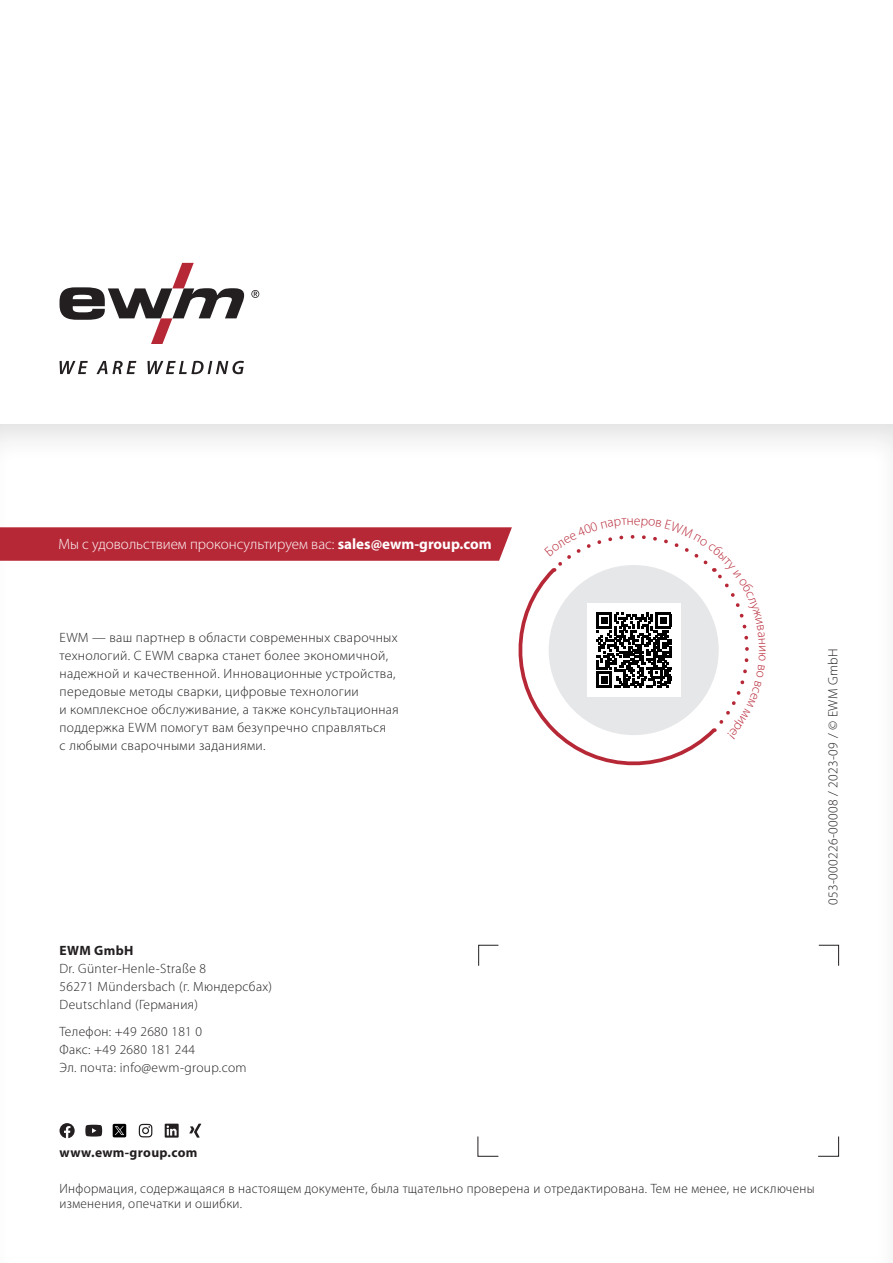
<style>
.page{position:relative;width:893px;height:1263px;background:#fff}
.page>*{position:absolute;margin:0;border:0;box-sizing:border-box;transform-origin:0 0}
.t1{font:300 15px "Myriad Pro";color:#fff}
.Titel___Copy___Regul{font:300 13.5px/15px "Myriad Pro";letter-spacing:.025em;color:#231f20}
.Auszeichnung___AA{font:300 13.5px/18px "Myriad Pro";letter-spacing:.025em;color:#231f20}
.Titel___Copy___Regul-2{font:700 13.5px "Myriad Pro";letter-spacing:.025em;color:#231f20}
.s1{font-weight:700}
</style>
<div class="page">
<svg style="left:60px;top:361px;width:184px;height:13px"></svg>
<svg style="left:60px;top:263px;width:184px;height:81px"></svg>
<svg style="left:251px;top:290px;width:8px;height:8px"></svg>
<svg style="left:478px;top:944px;width:21px;height:22px"></svg>
<svg style="left:818px;top:944px;width:21px;height:22px"></svg>
<svg style="left:477px;top:1136px;width:22px;height:21px"></svg>
<svg style="left:818px;top:1136px;width:21px;height:21px"></svg>
<svg style="left:165px;top:1124px;width:14px;height:13px"></svg>
<svg style="left:189px;top:1124px;width:12px;height:13px"></svg>
<svg style="left:139px;top:1124px;width:13px;height:13px"></svg>
<svg style="left:60px;top:1123px;width:15px;height:15px"></svg>
<svg style="left:85px;top:1125px;width:17px;height:11px"></svg>
<svg style="left:113px;top:1124px;width:13px;height:13px"></svg>
<div style="left:0;top:527px;width:512px;height:34px;background:#b72837"></div>
<svg style="left:518px;top:577px;width:189px;height:189px"></svg>
<svg style="left:545px;top:535px;width:204px;height:204px"></svg>
<p class="t1" style="left:58px;top:536px;width:435px">Мы с удовольствием проконсультируем вас: <span class="s1">sales@ewm-group.com</span></p>
<p class="Auszeichnung___AA" style="left:60px;top:628px;width:341px">EWM — ваш партнер в области современных сварочных технологий. С EWM сварка станет более экономичной, надежной и качественной. Инновационные устройства, передовые методы сварки, цифровые технологии<br>и комплексное обслуживание, а также консультационная поддержка EWM помогут вам безупречно справляться<br>с любыми сварочными заданиями.</p>
<p class="Titel___Copy___Regul-2" style="left:60px;top:943px;width:75px">EWM GmbH</p>
<p class="Titel___Copy___Regul" style="left:60px;top:961px;width:148px">Dr. Günter-Henle-Straße 8</p>
<p class="Titel___Copy___Regul" style="left:60px;top:979px;width:214px">56271 Mündersbach (г. Мюндерсбах)</p>
<p class="Titel___Copy___Regul" style="left:60px;top:997px;width:140px">Deutschland (Германия)</p>
<p class="Titel___Copy___Regul" style="left:60px;top:1024px;width:144px">Телефон: +49 2680 181 0</p>
<p class="Titel___Copy___Regul" style="left:60px;top:1042px;width:137px">Факс: +49 2680 181 244</p>
<p class="Titel___Copy___Regul" style="left:60px;top:1060px;width:189px">Эл. почта: info@ewm-group.com</p>
<p class="Titel___Copy___Regul" style="left:826px;top:905px;width:258px;rotate:-90deg">053-000226-00008 / 2023-09 / © EWM GmbH</p>
<p class="Titel___Copy___Regul-2" style="left:60px;top:1145px;width:139px">www.ewm-group.com</p>
<p class="Titel___Copy___Regul" style="left:60px;top:1181px;width:757px">Информация, содержащаяся в настоящем документе, была тщательно проверена и отредактирована. Тем не менее, не исключены изменения, опечатки и ошибки.</p>
</div>
